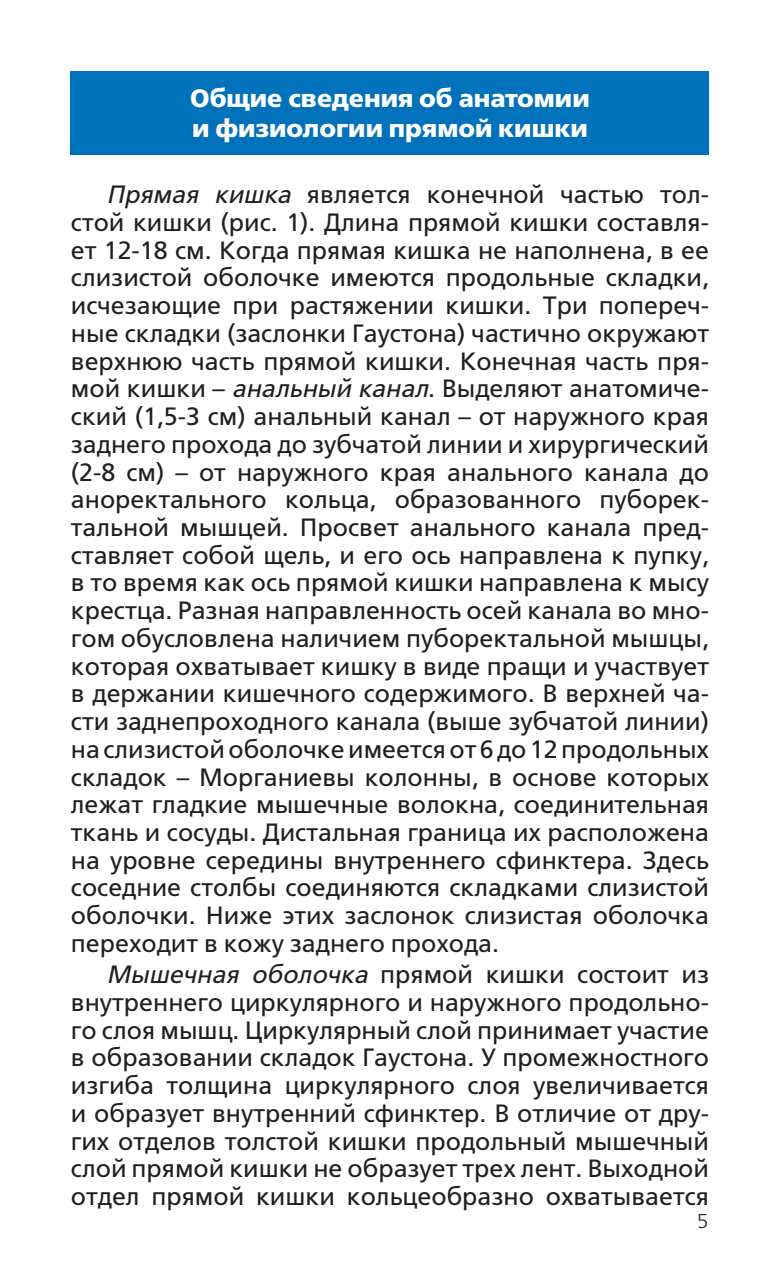
<style>
.page{position:relative;width:780px;height:1276px;background:#fff}
.page>*{position:absolute;margin:0;border:0;box-sizing:border-box;transform-origin:0 0}
.t1{font:25px/27.8px "Free Set";color:#231f20;text-align:justify}
.t2{font:700 25px/30px "Free Set";color:#fff}
.t3{font:300 20px "Free Set";color:#231f20}
.s1{font-style:italic}
</style>
<div class="page">
<div style="left:71px;top:71px;width:638px;height:83px;background:#0072bc"></div>
<p class="t2" style="left:190px;top:85px;width:401px">Общие сведения об анатомии и физиологии прямой кишки</p>
<p class="t1" style="left:71px;top:183px;width:639px;text-indent:35px"><span class="s1">Прямая кишка</span> является конечной частью тол&shy;стой кишки (рис. 1). Длина прямой кишки составля&shy;ет 12-18 см. Когда прямая кишка не наполнена, в ее слизистой оболочке имеются продольные складки, исчезающие при растяжении кишки. Три попереч&shy;ные складки (заслонки Гаустона) частично окружают верхнюю часть прямой кишки. Конечная часть пря&shy;мой кишки – <span class="s1">анальный канал</span>. Выделяют анатомиче&shy;ский (1,5-3 см) анальный канал – от наружного края заднего прохода до зубчатой линии и хирургический (2-8 см) – от наружного края анального канала до аноректального кольца, образованного пуборек&shy;тальной мышцей. Просвет анального канала пред&shy;ставляет собой щель, и его ось направлена к пупку, в то время как ось прямой кишки направлена к мысу крестца. Разная направленность осей канала во мно&shy;гом обусловлена наличием пуборектальной мышцы, которая охватывает кишку в виде пращи и участвует в держании кишечного содержимого. В верхней ча&shy;сти заднепроходного канала (выше зубчатой линии) на слизистой оболочке имеется от 6 до 12 продольных складок – Морганиевы колонны, в основе которых лежат гладкие мышечные волокна, соединительная ткань и сосуды. Дистальная граница их расположена на уровне середины внутреннего сфинктера. Здесь соседние столбы соединяются складками слизистой оболочки. Ниже этих заслонок слизистая оболочка переходит в кожу заднего прохода.</p>
<p class="t1" style="left:71px;top:963px;width:639px;text-indent:35px"><span class="s1">Мышечная оболочка</span> прямой кишки состоит из внутреннего циркулярного и наружного продольно&shy;го слоя мышц. Циркулярный слой принимает участие в образовании складок Гаустона. У промежностного изгиба толщина циркулярного слоя увеличивается и образует внутренний сфинктер. В отличие от дру&shy;гих отделов толстой кишки продольный мышечный слой прямой кишки не образует трех лент. Выходной отдел прямой кишки кольцеобразно охватывается</p>
<p class="t3" style="left:696px;top:1213px;width:14px">5</p>
</div>
